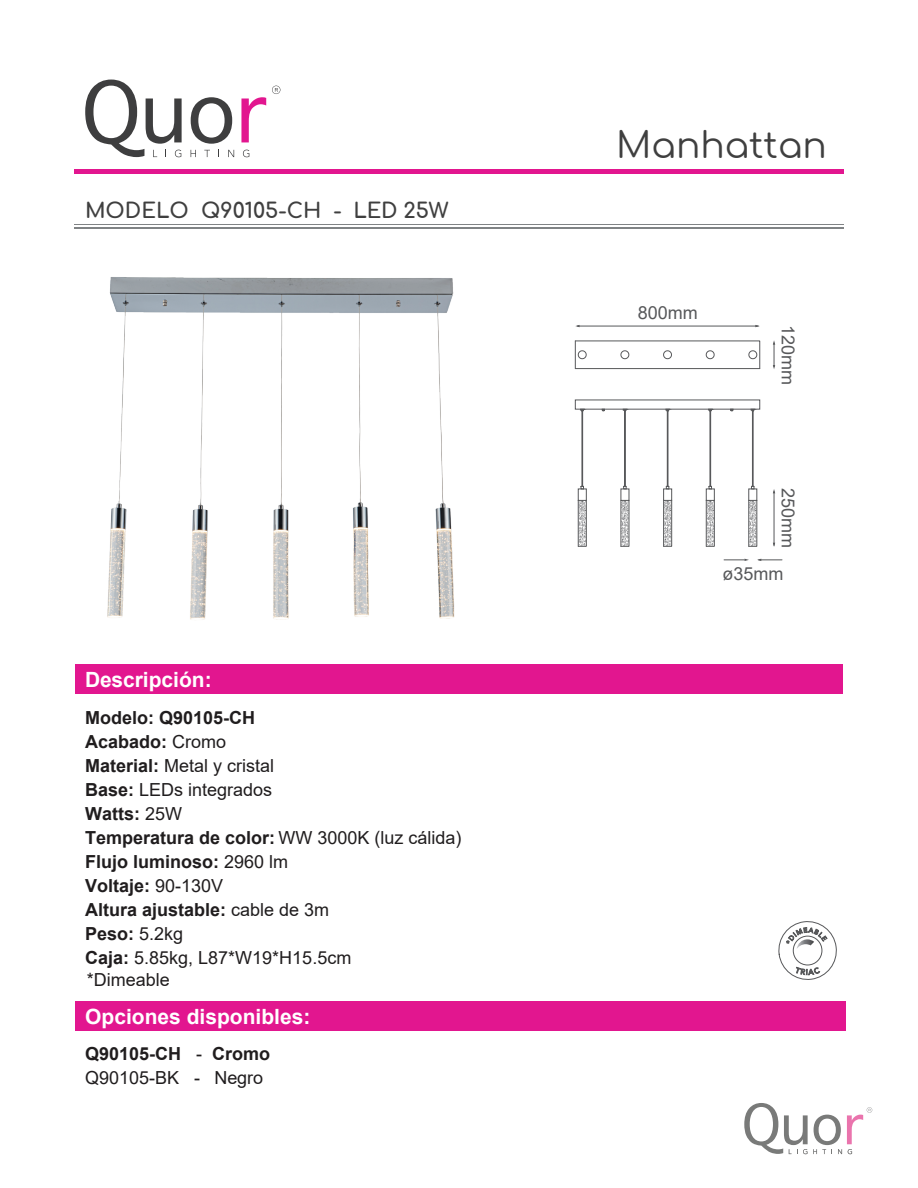
<style>
.page{position:relative;width:918px;height:1188px;background:#fff}
.page>*{position:absolute;margin:0;border:0;box-sizing:border-box;transform-origin:0 0}
.t1{font:36px "Comfortaa";color:#3f3f3f}
.t2{font:700 21px "Arial";color:#fff}
.t3{font:700 21px "Comfortaa";color:#3f3f3f}
.t4{font:700 18px/24px "Arial";color:#201d1e}
.t5{font:18px/24px "Arial";color:#201d1e}
.t6{font:18px "Arial";color:#57585a}
.s1{font-weight:400}
.s2{font-weight:700}
</style>
<div class="page">
<hr style="left:74px;top:169px;width:770px;height:4px;background:#e2168f">
<hr style="left:74px;top:227px;width:770px;height:1px;background:#808385">
<hr style="left:74px;top:224px;width:770px;height:1px;background:#808385">
<div style="left:75px;top:665px;width:768px;height:29px;background:#e2168f"></div>
<svg style="left:241px;top:97px;width:25px;height:45px"></svg>
<svg style="left:191px;top:97px;width:41px;height:47px"></svg>
<svg style="left:85px;top:80px;width:97px;height:77px"></svg>
<svg style="left:191px;top:150px;width:5px;height:7px"></svg>
<svg style="left:204px;top:150px;width:6px;height:7px"></svg>
<svg style="left:228px;top:150px;width:6px;height:7px"></svg>
<svg style="left:243px;top:150px;width:6px;height:7px"></svg>
<svg style="left:272px;top:86px;width:8px;height:8px"></svg>
<div style="left:75px;top:1002px;width:771px;height:29px;background:#e2168f"></div>
<svg style="left:744px;top:1103px;width:128px;height:51px"></svg>
<hr style="left:577px;top:326px;width:181px;height:1px;background:#57585a">
<hr style="left:774px;top:492px;width:1px;height:53px;background:#57585a">
<svg style="left:773px;top:340px;width:2px;height:29px"></svg>
<svg style="left:757px;top:559px;width:25px;height:2px"></svg>
<svg style="left:724px;top:559px;width:25px;height:2px"></svg>
<div style="left:575px;top:400px;width:185px;height:10px;border:1px solid #57585a"></div>
<hr style="left:582px;top:411px;width:1px;height:75px;background:#57585a">
<svg style="left:578px;top:501px;width:9px;height:46px"></svg>
<div style="left:578px;top:489px;width:9px;height:12px;border:1px solid #57585a"></div>
<hr style="left:753px;top:411px;width:1px;height:75px;background:#57585a">
<hr style="left:752px;top:411px;width:1px;height:75px;background:#57585a">
<svg style="left:748px;top:500px;width:10px;height:47px"></svg>
<div style="left:748px;top:489px;width:9px;height:12px;border:1px solid #57585a"></div>
<hr style="left:625px;top:411px;width:1px;height:75px;background:#57585a">
<hr style="left:624px;top:411px;width:1px;height:75px;background:#57585a">
<svg style="left:623px;top:486px;width:4px;height:3px"></svg>
<svg style="left:620px;top:500px;width:10px;height:47px"></svg>
<div style="left:621px;top:489px;width:8px;height:12px;border:1px solid #57585a"></div>
<hr style="left:668px;top:411px;width:1px;height:75px;background:#57585a">
<hr style="left:667px;top:411px;width:1px;height:75px;background:#57585a">
<svg style="left:665px;top:409px;width:5px;height:3px"></svg>
<svg style="left:663px;top:501px;width:9px;height:46px"></svg>
<div style="left:663px;top:489px;width:9px;height:12px;border:1px solid #57585a"></div>
<hr style="left:710px;top:411px;width:1px;height:75px;background:#57585a">
<svg style="left:706px;top:501px;width:9px;height:46px"></svg>
<div style="left:706px;top:489px;width:9px;height:12px;border:1px solid #57585a"></div>
<svg style="left:575px;top:340px;width:186px;height:29px"></svg>
<img style="left:107px;top:277px;width:348px;height:343px">
<svg style="left:778px;top:921px;width:59px;height:59px"></svg>
<p class="t3" style="left:85px;top:191px;width:365px">MODELO Q90105-CH - LED 25W</p>
<p class="t2" style="left:85px;top:665px;width:128px">Descripción:</p>
<p class="t4" style="left:85px;top:706px;width:378px">Modelo: Q90105-CH<br>Acabado: <span class="s1">Cromo<br></span>Material: <span class="s1">Metal y cristal<br></span>Base: <span class="s1">LEDs integrados<br></span>Watts: <span class="s1">25W<br></span>Temperatura de color: <span class="s1">WW 3000K (luz cálida)<br></span>Flujo luminoso: <span class="s1">2960 lm<br></span>Voltaje: <span class="s1">90-130V<br></span>Altura ajustable: <span class="s1">cable de 3m<br></span>Peso: <span class="s1">5.2kg<br></span>Caja: <span class="s1">5.85kg, L87*W19*H15.5cm</span></p>
<p class="t5" style="left:87px;top:967px;width:85px">*Dimeable</p>
<p class="t2" style="left:85px;top:1002px;width:227px">Opciones disponibles:</p>
<p class="t5" style="left:85px;top:1041px;width:187px"><span class="s2">Q90105-CH</span> - <span class="s2">Cromo<br></span>Q90105-BK - Negro</p>
<h1 class="t1" style="left:616px;top:113px;width:212px">Manhattan</h1>
<p class="t6" style="left:638px;top:300px;width:62px">800mm</p>
<p class="t6" style="left:801px;top:325px;width:62px;rotate:90deg">120mm</p>
<p class="t6" style="left:801px;top:488px;width:62px;rotate:90deg">250mm</p>
<p class="t6" style="left:723px;top:562px;width:63px">ø35mm</p>
</div>
